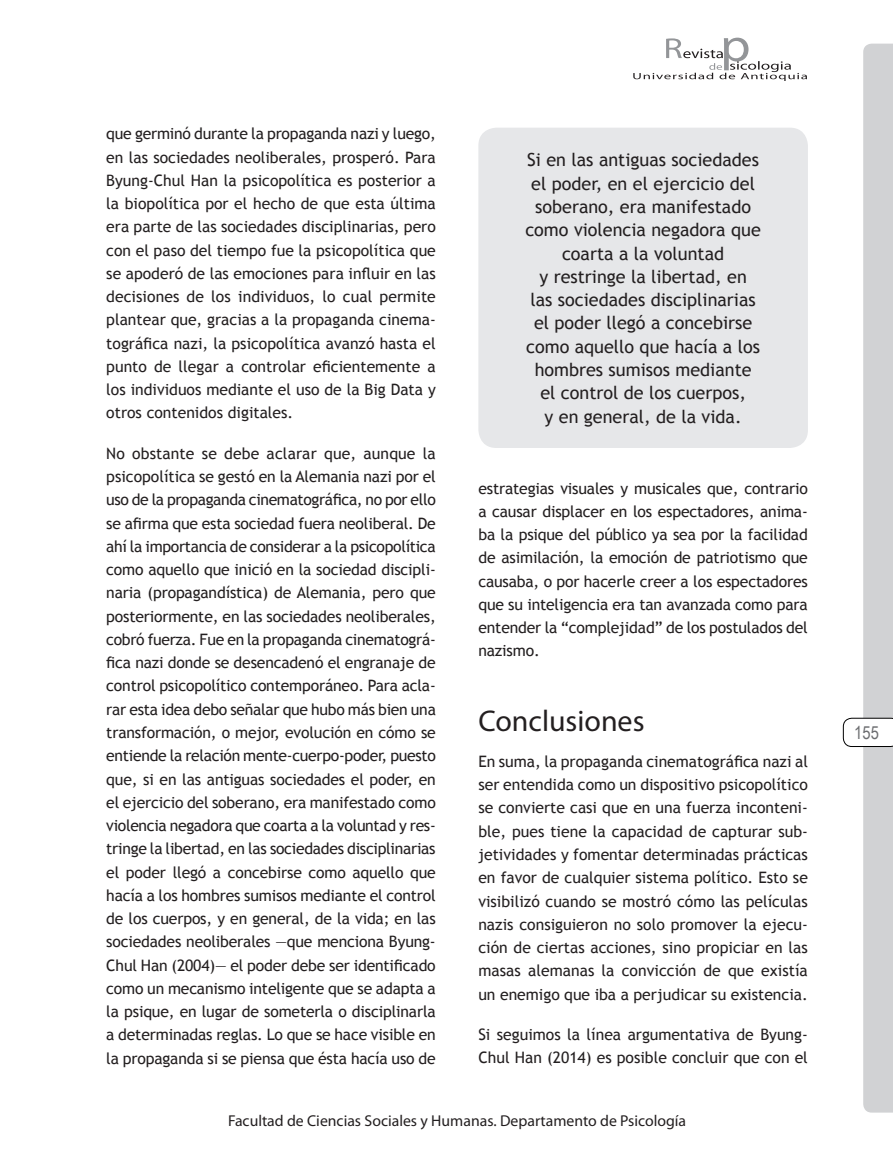
<style>
.page{position:relative;width:893px;height:1149px;background:#fff}
.page>*{position:absolute;margin:0;border:0;box-sizing:border-box;transform-origin:0 0}
.t1{font:30px "Myriad Pro";color:#231f20}
.t2{font:18px/23.2px "Trebuchet MS";color:#231f20;text-align:center}
.t3{font:18px "Arial Narrow";color:#6c6d70}
.t4{font:15.75px/23.2px "Trebuchet MS";color:#231f20;text-align:justify}
.t5{font:15.75px "Myriad Pro";color:#231f20}
</style>
<div class="page">
<svg style="left:843px;top:44px;width:50px;height:1068px"></svg>
<svg style="left:633px;top:38px;width:174px;height:43px"></svg>
<div style="left:478px;top:128px;width:330px;height:320px;background:#e6e7e9;border-radius:18px"></div>
<p class="t4" style="left:106px;top:122px;width:331px">que germinó durante la propaganda nazi y luego, en las sociedades neoliberales, prosperó. Para Byung-Chul Han la psicopolítica es posterior a la biopolítica por el hecho de que esta última era parte de las sociedades disciplinarias, pero con el paso del tiempo fue la psicopolítica que se apoderó de las emociones para influir en las decisiones de los individuos, lo cual permite plantear que, gracias a la propaganda cinema&shy;tográfica nazi, la psicopolítica avanzó hasta el punto de llegar a controlar eficientemente a los individuos mediante el uso de la Big Data y otros contenidos digitales.</p>
<p class="t4" style="left:106px;top:441px;width:331px">No obstante se debe aclarar que, aunque la psicopolítica se gestó en la Alemania nazi por el uso de la propaganda cinematográfica, no por ello se afirma que esta sociedad fuera neoliberal. De ahí la importancia de considerar a la psicopolítica como aquello que inició en la sociedad discipli&shy;naria (propagandística) de Alemania, pero que posteriormente, en las sociedades neoliberales, cobró fuerza. Fue en la propaganda cinematográ&shy;fica nazi donde se desencadenó el engranaje de control psicopolítico contemporáneo. Para acla&shy;rar esta idea debo señalar que hubo más bien una transformación, o mejor, evolución en cómo se entiende la relación mente-cuerpo-poder, puesto que, si en las antiguas sociedades el poder, en el ejercicio del soberano, era manifestado como violencia negadora que coarta a la voluntad y res&shy;tringe la libertad, en las sociedades disciplinarias el poder llegó a concebirse como aquello que hacía a los hombres sumisos mediante el control de los cuerpos, y en general, de la vida; en las sociedades neoliberales —que menciona Byung-Chul Han (2004)— el poder debe ser identificado como un mecanismo inteligente que se adapta a la psique, en lugar de someterla o disciplinarla a determinadas reglas. Lo que se hace visible en la propaganda si se piensa que ésta hacía uso de</p>
<p class="t2" style="left:525px;top:149px;width:237px">Si en las antiguas sociedades el poder, en el ejercicio del soberano, era manifestado como violencia negadora que coarta a la voluntad<br>y restringe la libertad, en<br>las sociedades disciplinarias el poder llegó a concebirse como aquello que hacía a los hombres sumisos mediante el control de los cuerpos,<br>y en general, de la vida.</p>
<p class="t4" style="left:478px;top:476px;width:331px">estrategias visuales y musicales que, contrario a causar displacer en los espectadores, anima&shy;ba la psique del público ya sea por la facilidad de asimilación, la emoción de patriotismo que causaba, o por hacerle creer a los espectadores que su inteligencia era tan avanzada como para entender la “complejidad” de los postulados del nazismo.</p>
<h1 class="t1" style="left:478px;top:702px;width:168px">Conclusiones</h1>
<p class="t4" style="left:478px;top:749px;width:331px">En suma, la propaganda cinematográfica nazi al ser entendida como un dispositivo psicopolítico se convierte casi que en una fuerza inconteni&shy;ble, pues tiene la capacidad de capturar sub&shy;jetividades y fomentar determinadas prácticas en favor de cualquier sistema político. Esto se visibilizó cuando se mostró cómo las películas nazis consiguieron no solo promover la ejecu&shy;ción de ciertas acciones, sino propiciar en las masas alemanas la convicción de que existía un enemigo que iba a perjudicar su existencia.</p>
<p class="t4" style="left:478px;top:1022px;width:331px">Si seguimos la línea argumentativa de Byung-<br>Chul Han (2014) es posible concluir que con el</p>
<p class="t5" style="left:228px;top:1111px;width:460px">Facultad de Ciencias Sociales y Humanas. Departamento de Psicología</p>
<p class="t3" style="left:854px;top:719px;width:26px">155</p>
</div>
